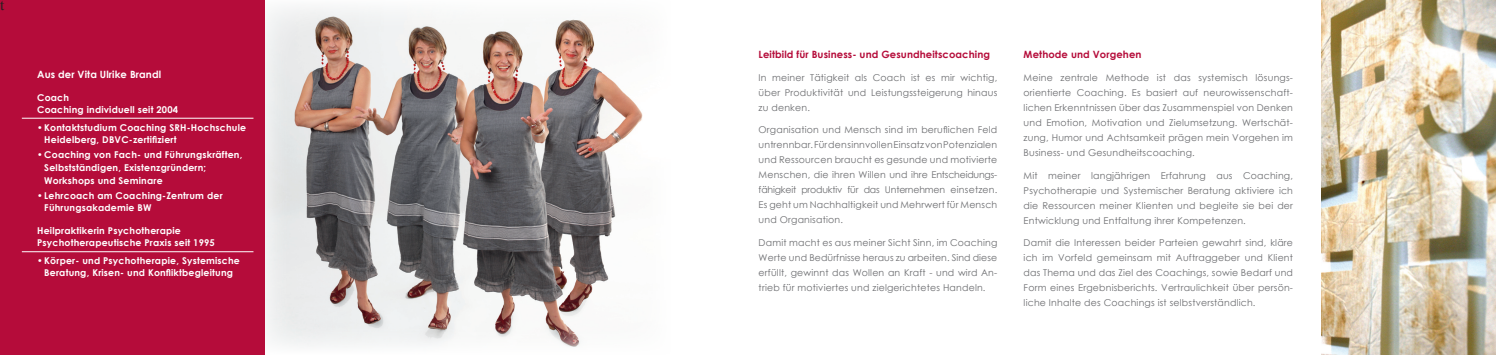
<style>
.page{position:relative;width:1496px;height:355px;background:#fff}
.page>*{position:absolute;margin:0;border:0;box-sizing:border-box;transform-origin:0 0}
.t1{font:15px "Times New Roman";color:#231f20}
.t2{font:700 10px "Century Gothic";letter-spacing:.01em;color:#b50c3a}
.t3{font:700 10px "Century Gothic";letter-spacing:.01em;color:#fff}
.t4{font:9.38px/15px "Century Gothic";letter-spacing:.02em;color:#6c6d70;text-align:justify}
.t5{font:700 9.38px/12.5px "Century Gothic";letter-spacing:.02em;color:#fff}
</style>
<div class="page">
<img style="left:265px;top:8px;width:378px;height:339px">
<div style="left:0;top:0;width:265px;height:354px;background:#b50c3a"></div>
<img style="left:1321px;top:0;width:174px;height:354px">
<hr style="left:22px;top:118px;width:231px;height:1px;background:#fff">
<hr style="left:22px;top:251px;width:231px;height:1px;background:#fff">
<p class="t1" style="left:0;top:-5px;width:6px">t</p>
<p class="t3" style="left:37px;top:67px;width:125px">Aus der Vita Ulrike Brandl</p>
<p class="t5" style="left:37px;top:91px;width:33px">Coach</p>
<p class="t5" style="left:37px;top:103px;width:142px">Coaching individuell seit 2004</p>
<p class="t5" style="left:44px;top:121px;width:203px;text-indent:-7px">• Kontaktstudium Coaching SRH-Hochschule<br>Heidelberg, DBVC-zertifiziert</p>
<p class="t5" style="left:44px;top:148px;width:199px;text-indent:-7px">• Coaching von Fach- und Führungskräften,<br>Selbstständigen, Existenzgründern;<br>Workshops und Seminare</p>
<p class="t5" style="left:44px;top:188px;width:180px;text-indent:-7px">• Lehrcoach am Coaching-Zentrum der<br>Führungsakademie BW</p>
<p class="t5" style="left:37px;top:223px;width:145px">Heilpraktikerin Psychotherapie</p>
<p class="t5" style="left:37px;top:236px;width:179px">Psychotherapeutische Praxis seit 1995</p>
<p class="t5" style="left:37px;top:253px;width:204px;text-align:center">• Körper- und Psychotherapie, Systemische<br>Beratung, Krisen- und Konfliktbegleitung</p>
<p class="t2" style="left:758px;top:47px;width:233px">Leitbild für Business- und Gesundheitscoaching</p>
<p class="t4" style="left:758px;top:69px;width:240px">In meiner Tätigkeit als Coach ist es mir wichtig, über Produktivität und Leistungssteigerung hinaus zu denken.</p>
<p class="t4" style="left:758px;top:122px;width:240px">Organisation und Mensch sind im beruflichen Feld untrennbar. Für den sinnvollen Einsatz von Potenzialen und Ressourcen braucht es gesunde und motivierte Menschen, die ihren Willen und ihre Entscheidungs&shy;fähigkeit produktiv für das Unternehmen einsetzen.<br>Es geht um Nachhaltigkeit und Mehrwert für Mensch und Organisation.</p>
<p class="t4" style="left:758px;top:234px;width:240px">Damit macht es aus meiner Sicht Sinn, im Coaching Werte und Bedürfnisse heraus zu arbeiten. Sind diese erfüllt, gewinnt das Wollen an Kraft - und wird An&shy;trieb für motiviertes und zielgerichtetes Handeln.</p>
<p class="t2" style="left:1023px;top:47px;width:119px">Methode und Vorgehen</p>
<p class="t4" style="left:1023px;top:70px;width:271px">Meine zentrale Methode ist das systemisch lösungs&shy;orientierte Coaching. Es basiert auf neurowissenschaft&shy;lichen Erkenntnissen über das Zusammenspiel von Denken und Emotion, Motivation und Zielumsetzung. Wertschät&shy;zung, Humor und Achtsamkeit prägen mein Vorgehen im Business- und Gesundheitscoaching.</p>
<p class="t4" style="left:1023px;top:167px;width:271px">Mit meiner langjährigen Erfahrung aus Coaching, Psychotherapie und Systemischer Beratung aktiviere ich die Ressourcen meiner Klienten und begleite sie bei der Entwicklung und Entfaltung ihrer Kompetenzen.</p>
<p class="t4" style="left:1023px;top:235px;width:271px">Damit die Interessen beider Parteien gewahrt sind, kläre ich im Vorfeld gemeinsam mit Auftraggeber und Klient das Thema und das Ziel des Coachings, sowie Bedarf und Form eines Ergebnisberichts. Vertraulichkeit über persön&shy;liche Inhalte des Coachings ist selbstverständlich.</p>
</div>
